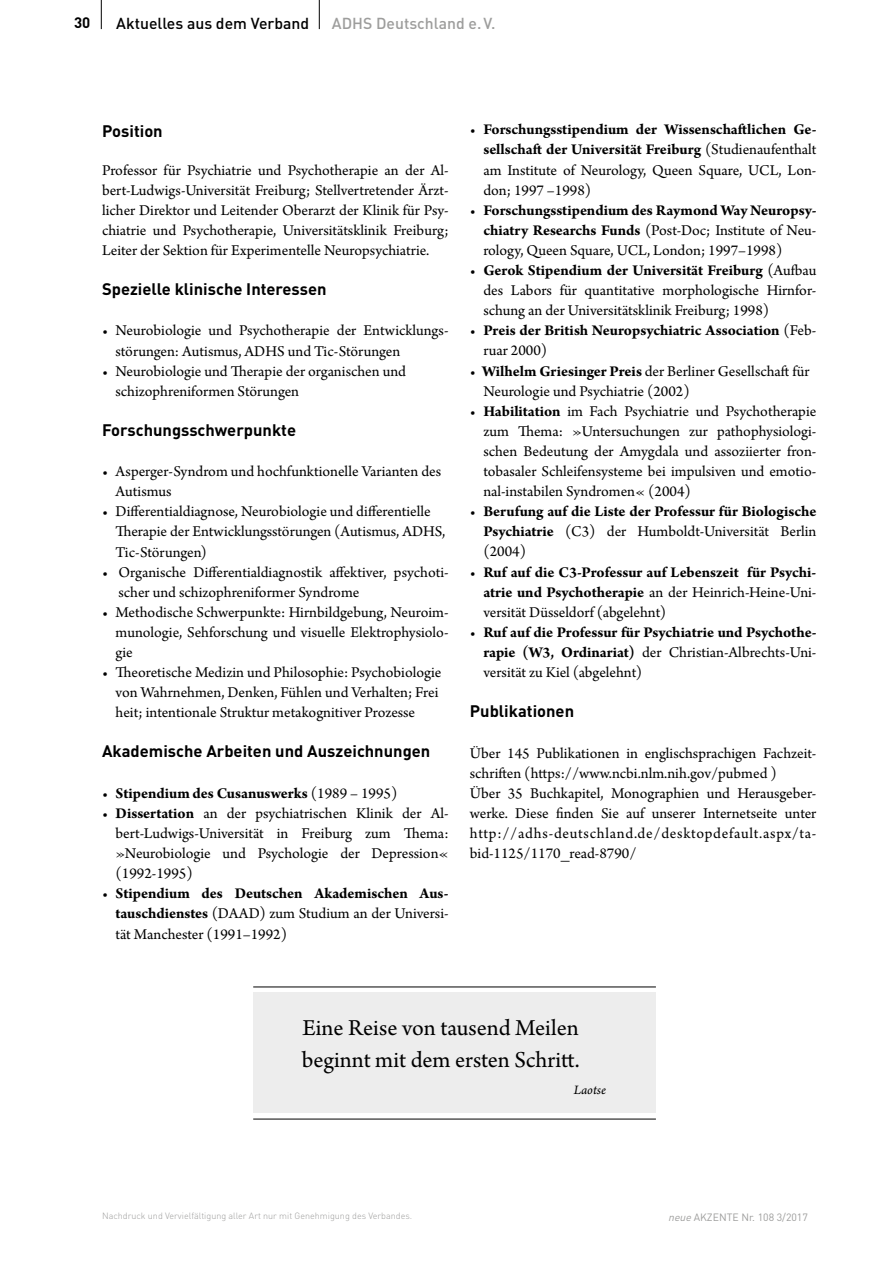
<style>
.page{position:relative;width:893px;height:1263px;background:#fff}
.page>*{position:absolute;margin:0;border:0;box-sizing:border-box;transform-origin:0 0}
.t1{font:24px/31.5px "Arno Pro";color:#000}
.t2{font:700 16.5px "DIN";color:#000}
.t3{font:15.75px/20.1px "Arno Pro";color:#000;text-align:justify}
.t4{font:700 15.75px/20.1px "Arno Pro";color:#000;text-align:justify}
.t5{font:500 15.75px "DIN";color:#000}
.t6{font:500 15.75px "DIN";color:#9d9d9c}
.t7{font:700 15px "DIN";color:#000}
.t8{font:13.5px "Arno Pro Italic Sm Text";letter-spacing:-.005em;color:#000}
.t9{font:10.5px "DIN";color:#9d9d9c}
.t10{font:300 9px "DIN";color:#9d9d9c}
.s1{font-weight:400}
.s2{font-weight:700}
.s3{font-style:italic}
</style>
<div class="page">
<svg style="left:319px;top:0;width:1px;height:29px"></svg>
<svg style="left:101px;top:0;width:1px;height:29px"></svg>
<div style="left:253px;top:993px;width:403px;height:120px;background:#ededed"></div>
<hr style="left:253px;top:986px;width:403px;height:1px;background:#000">
<hr style="left:253px;top:1119px;width:403px;height:1px;background:#000">
<p class="t7" style="left:74px;top:13px;width:18px">30</p>
<p class="t5" style="left:116px;top:13px;width:194px">Aktuelles aus dem Verband</p>
<p class="t6" style="left:332px;top:13px;width:165px">ADHS Deutschland e.V.</p>
<p class="t2" style="left:102px;top:120px;width:62px">Position</p>
<p class="t3" style="left:102px;top:161px;width:348px">Professor für Psychiatrie und Psychotherapie an der Al&shy;bert-Ludwigs-Universität Freiburg; Stellvertretender Ärzt&shy;licher Direktor und Leitender Oberarzt der Klinik für Psy&shy;chiatrie und Psychotherapie, Universitätsklinik Freiburg; Leiter der Sektion für Experimentelle Neuropsychiatrie.</p>
<p class="t2" style="left:102px;top:278px;width:226px">Spezielle klinische Interessen</p>
<p class="t3" style="left:116px;top:321px;width:335px;text-indent:-13px">• Neurobiologie und Psychotherapie der Entwicklungs&shy;störungen: Autismus, ADHS und Tic-Störungen</p>
<p class="t3" style="left:116px;top:362px;width:292px;text-indent:-13px">• Neurobiologie und Therapie der organischen und schizophreniformen Störungen</p>
<p class="t2" style="left:102px;top:419px;width:195px">Forschungsschwerpunkte</p>
<p class="t3" style="left:116px;top:462px;width:327px;text-indent:-13px">• Asperger-Syndrom und hochfunktionelle Varianten des<br>Autismus</p>
<p class="t3" style="left:116px;top:502px;width:331px;text-align:left;text-indent:-13px">• Differentialdiagnose, Neurobiologie und differentielle<br>Therapie der Entwicklungsstörungen (Autismus, ADHS,<br>Tic-Störungen)</p>
<p class="t3" style="left:119px;top:563px;width:332px;text-indent:-16px">• Organische Differentialdiagnostik affektiver, psychoti&shy;scher und schizophreniformer Syndrome</p>
<p class="t3" style="left:116px;top:603px;width:335px;text-indent:-13px">• Methodische Schwerpunkte: Hirnbildgebung, Neuroim&shy;munologie, Sehforschung und visuelle Elektrophysiolo&shy;gie</p>
<p class="t3" style="left:116px;top:663px;width:327px;text-align:left;text-indent:-13px">• Theoretische Medizin und Philosophie: Psychobiologie von Wahrnehmen, Denken, Fühlen und Verhalten; Frei heit; intentionale Struktur metakognitiver Prozesse</p>
<p class="t2" style="left:102px;top:740px;width:330px">Akademische Arbeiten und Auszeichnungen</p>
<p class="t4" style="left:102px;top:784px;width:297px"><span class="s1">•</span> Stipendium des Cusanuswerks <span class="s1">(1989 – 1995)</span></p>
<p class="t3" style="left:116px;top:804px;width:335px;text-indent:-13px">• <span class="s2">Dissertation</span> an der psychiatrischen Klinik der Al&shy;bert-Ludwigs-Universität in Freiburg zum Thema: »Neurobiologie und Psychologie der Depression« (1992-1995)</p>
<p class="t3" style="left:116px;top:884px;width:335px;text-indent:-13px">• <span class="s2">Stipendium des Deutschen Akademischen Aus&shy;tauschdienstes</span> (DAAD) zum Studium an der Universi&shy;tät Manchester (1991–1992)</p>
<p class="t3" style="left:483px;top:120px;width:335px;text-indent:-13px">• <span class="s2">Forschungsstipendium der Wissenschaftlichen Ge&shy;sellschaft der Universität Freiburg</span> (Studienaufenthalt am Institute of Neurology, Queen Square, UCL, Lon&shy;don; 1997 –1998)</p>
<p class="t3" style="left:483px;top:201px;width:335px;text-indent:-13px">• <span class="s2">Forschungsstipendium des Raymond Way Neuropsy&shy;chiatry Researchs Funds</span> (Post-Doc; Institute of Neu&shy;rology, Queen Square, UCL, London; 1997–1998)</p>
<p class="t3" style="left:483px;top:261px;width:335px;text-indent:-13px">• <span class="s2">Gerok Stipendium der Universität Freiburg</span> (Aufbau des Labors für quantitative morphologische Hirnfor&shy;schung an der Universitätsklinik Freiburg; 1998)</p>
<p class="t4" style="left:483px;top:321px;width:335px;text-indent:-13px"><span class="s1">•</span> Preis der British Neuropsychiatric Association <span class="s1">(Feb&shy;ruar 2000)</span></p>
<p class="t3" style="left:483px;top:362px;width:328px;text-indent:-13px">• <span class="s2">Wilhelm Griesinger Preis</span> der Berliner Gesellschaft für<br>Neurologie und Psychiatrie (2002)</p>
<p class="t3" style="left:483px;top:402px;width:335px;text-indent:-13px">• <span class="s2">Habilitation</span> im Fach Psychiatrie und Psychotherapie zum Thema: »Untersuchungen zur pathophysiologi&shy;schen Bedeutung der Amygdala und assoziierter fron&shy;tobasaler Schleifensysteme bei impulsiven und emotio&shy;nal-instabilen Syndromen« (2004)</p>
<p class="t4" style="left:483px;top:502px;width:335px;text-indent:-13px"><span class="s1">•</span> Berufung auf die Liste der Professur für Biologische Psychiatrie <span class="s1">(C3) der Humboldt-Universität Berlin (2004)</span></p>
<p class="t4" style="left:483px;top:563px;width:335px;text-indent:-13px"><span class="s1">•</span> Ruf auf die C3-Professur auf Lebenszeit für Psychi&shy;atrie und Psychotherapie <span class="s1">an der Heinrich-Heine-Uni&shy;versität Düsseldorf (abgelehnt)</span></p>
<p class="t4" style="left:483px;top:623px;width:335px;text-indent:-13px"><span class="s1">•</span> Ruf auf die Professur für Psychiatrie und Psychothe&shy;rapie (W3, Ordinariat) <span class="s1">der Christian-Albrechts-Uni&shy;versität zu Kiel (abgelehnt)</span></p>
<p class="t2" style="left:470px;top:700px;width:106px">Publikationen</p>
<p class="t3" style="left:470px;top:744px;width:348px;text-align:left">Über 145 Publikationen in englischsprachigen Fachzeit&shy;schriften (https://www.ncbi.nlm.nih.gov/pubmed )<br>Über 35 Buchkapitel, Monographien und Herausgeber&shy;werke. Diese finden Sie auf unserer Internetseite unter http://adhs-deutschland.de/desktopdefault.aspx/ta&shy;bid-1125/1170_read-8790/</p>
<h1 class="t1" style="left:302px;top:1013px;width:279px">Eine Reise von tausend Meilen beginnt mit dem ersten Schritt.</h1>
<p class="t8" style="left:574px;top:1082px;width:34px">Laotse</p>
<p class="t10" style="left:102px;top:1210px;width:312px">Nachdruck und Vervielfältigung aller Art nur mit Genehmigung des Verbandes.</p>
<p class="t9" style="left:668px;top:1210px;width:141px"><span class="s3">neue</span> AKZENTE Nr. 108 3/2017</p>
</div>
